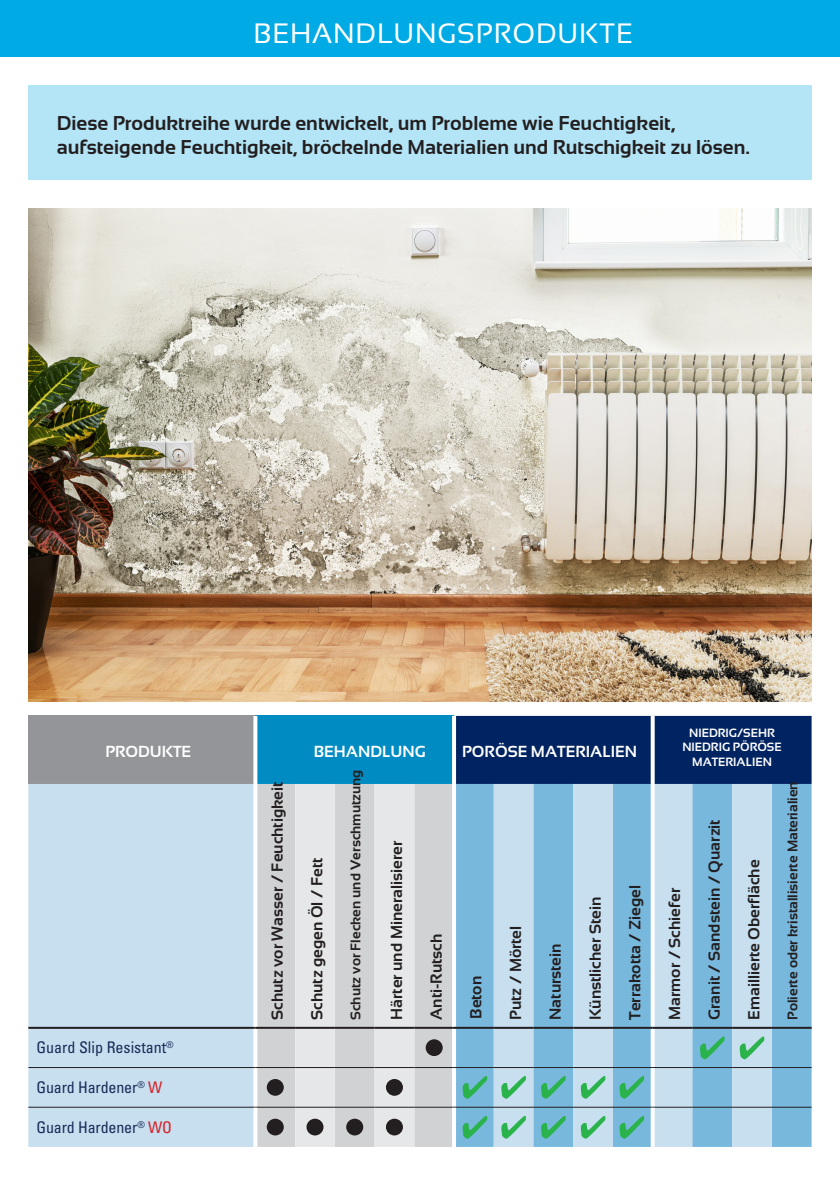
<style>
.page{position:relative;width:840px;height:1191px;background:#fff}
.page>*{position:absolute;margin:0;border:0;box-sizing:border-box;transform-origin:0 0}
.check_noir{font:28px "Sansation";letter-spacing:.03em;color:#fff}
.t1{font:700 20px/24px "Sansation";color:#231f20}
.t2{font:700 16px "Sansation";color:#231f20}
.t3{font:condensed 16px "Univers LT Std";letter-spacing:-.01em;color:#172c58}
.t4{font:700 16px "Sansation";color:#fff}
.t5{font:700 14px "Sansation";color:#231f20}
.t6{font:700 12px/14.4px "Sansation";color:#fff;text-align:center}
.s1{font-style:inherit}
.s2{color:#d62027}
</style>
<div class="page">
<div style="left:28px;top:716px;width:227px;height:68px;background:#939598"></div>
<div style="left:255px;top:716px;width:199px;height:68px;background:#008cc3"></div>
<div style="left:28px;top:784px;width:225px;height:363px;background:#c7dfef"></div>
<div style="left:257px;top:784px;width:195px;height:363px;background:#d1d2d4"></div>
<svg style="left:295px;top:784px;width:119px;height:363px;background:#dddee0"></svg>
<hr style="left:28px;top:1026px;width:227px;height:2px;background:#231f20">
<hr style="left:28px;top:1067px;width:227px;height:1px;background:#231f20">
<svg style="left:253px;top:716px;width:4px;height:68px"></svg>
<svg style="left:253px;top:784px;width:1px;height:242px"></svg>
<svg style="left:253px;top:1028px;width:4px;height:39px"></svg>
<svg style="left:253px;top:1068px;width:1px;height:38px"></svg>
<hr style="left:255px;top:1026px;width:40px;height:2px;background:#231f20">
<hr style="left:295px;top:1026px;width:39px;height:2px;background:#231f20">
<hr style="left:334px;top:1026px;width:40px;height:2px;background:#231f20">
<hr style="left:374px;top:1026px;width:40px;height:2px;background:#231f20">
<hr style="left:414px;top:1026px;width:40px;height:2px;background:#231f20">
<hr style="left:255px;top:1067px;width:40px;height:1px;background:#231f20">
<hr style="left:295px;top:1067px;width:39px;height:1px;background:#231f20">
<hr style="left:334px;top:1067px;width:40px;height:1px;background:#231f20">
<hr style="left:374px;top:1067px;width:40px;height:1px;background:#231f20">
<hr style="left:414px;top:1067px;width:40px;height:1px;background:#231f20">
<hr style="left:452px;top:716px;width:4px;height:68px;background:#f5fafc">
<hr style="left:28px;top:1106px;width:227px;height:1px;background:#231f20">
<hr style="left:255px;top:1106px;width:40px;height:1px;background:#231f20">
<hr style="left:295px;top:1106px;width:39px;height:1px;background:#231f20">
<hr style="left:334px;top:1106px;width:40px;height:1px;background:#231f20">
<hr style="left:374px;top:1106px;width:40px;height:1px;background:#231f20">
<hr style="left:414px;top:1106px;width:40px;height:1px;background:#231f20">
<svg style="left:253px;top:1107px;width:4px;height:40px"></svg>
<div style="left:425px;top:1039px;width:17px;height:17px;background:#231f20;border-radius:50%"></div>
<div style="left:266px;top:1079px;width:17px;height:16px;background:#231f20;border-radius:50%"></div>
<div style="left:386px;top:1079px;width:17px;height:16px;background:#231f20;border-radius:50%"></div>
<div style="left:266px;top:1118px;width:17px;height:17px;background:#231f20;border-radius:50%"></div>
<div style="left:306px;top:1118px;width:17px;height:17px;background:#231f20;border-radius:50%"></div>
<div style="left:346px;top:1118px;width:17px;height:17px;background:#231f20;border-radius:50%"></div>
<div style="left:386px;top:1118px;width:17px;height:17px;background:#231f20;border-radius:50%"></div>
<svg style="left:454px;top:716px;width:357px;height:431px;background:#82aecc"></svg>
<img style="left:28px;top:208px;width:783px;height:493px">
<div style="left:28px;top:85px;width:783px;height:95px;background:#b3e5f7"></div>
<div style="left:0;top:0;width:839px;height:57px;background:#00abe5"></div>
<p class="check_noir" style="left:253px;top:18px;width:381px">BEHANDLUNGSPRODUKTE</p>
<p class="t1" style="left:57px;top:111px;width:694px">Diese Produktreihe wurde entwickelt, um Probleme wie Feuchtigkeit, aufsteigende Feuchtigkeit, bröckelnde Materialien und Rutschigkeit zu lösen.</p>
<p class="t4" style="left:105px;top:743px;width:87px">PRODUKTE</p>
<p class="t4" style="left:313px;top:743px;width:113px">BEHANDLUNG</p>
<p class="t4" style="left:462px;top:743px;width:176px">PORÖSE MATERIALIEN</p>
<p class="t6" style="left:682px;top:725px;width:101px"><span class="s1">NIEDRIG</span>/SEHR<br>NIEDRIG PÖRÖSE<br>MATERIALIEN</p>
<p class="t3" style="left:36px;top:1037px;width:139px">Guard Slip Resistant<sup>®</sup></p>
<p class="t3" style="left:36px;top:1077px;width:127px">Guard Hardener<sup>®</sup> <span class="s2">W</span></p>
<p class="t3" style="left:36px;top:1117px;width:137px">Guard Hardener<sup>®</sup> <span class="s2">WO</span></p>
<p class="t2" style="left:268px;top:1019px;width:240px;rotate:-90deg">Schutz vor Wasser / Feuchtigkeit</p>
<p class="t2" style="left:308px;top:1019px;width:163px;rotate:-90deg">Schutz gegen Öl / Fett</p>
<p class="t5" style="left:347px;top:1019px;width:252px;rotate:-90deg">Schutz vor Flecken und Verschmutzung</p>
<p class="t2" style="left:387px;top:1019px;width:181px;rotate:-90deg">Härter und Mineralisierer</p>
<p class="t2" style="left:427px;top:1019px;width:88px;rotate:-90deg">Anti-Rutsch</p>
<p class="t2" style="left:466px;top:1018px;width:44px;rotate:-90deg">Beton</p>
<p class="t2" style="left:506px;top:1019px;width:96px;rotate:-90deg">Putz / Mörtel</p>
<p class="t2" style="left:546px;top:1019px;width:78px;rotate:-90deg">Naturstein</p>
<p class="t2" style="left:586px;top:1019px;width:124px;rotate:-90deg">Künstlicher Stein</p>
<p class="t2" style="left:625px;top:1019px;width:136px;rotate:-90deg">Terrakotta / Ziegel</p>
<p class="t2" style="left:665px;top:1019px;width:133px;rotate:-90deg">Marmor / Schiefer</p>
<p class="t2" style="left:705px;top:1019px;width:202px;rotate:-90deg">Granit / Sandstein / Quarzit</p>
<p class="t2" style="left:744px;top:1019px;width:162px;rotate:-90deg">Emaillierte Oberfläche</p>
<p class="t5" style="left:784px;top:1019px;width:240px;rotate:-90deg">Polierte oder kristallisierte Materialien</p>
</div>
